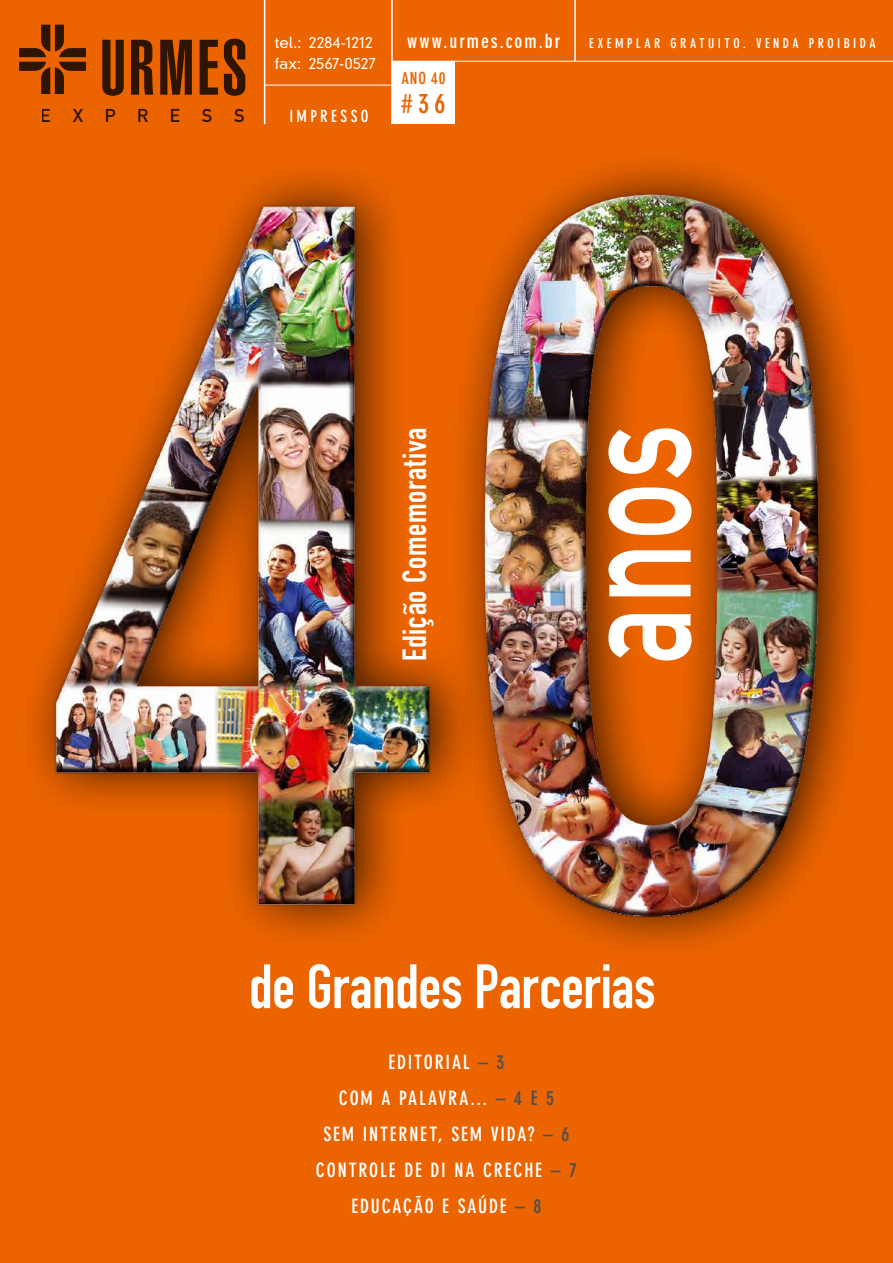
<style>
.page{position:relative;width:893px;height:1263px;background:#ec6400}
.page>*{position:absolute;margin:0;border:0;box-sizing:border-box;transform-origin:0 0}
.t1{font:160.05px "DIN Mittelschrift Std";color:#fff;scale:.71 1}
.t2{font:61.5px "DIN Engschrift Std";letter-spacing:-.005em;color:#fff}
.t3{font:33px "DIN Engschrift Std";letter-spacing:.02em;color:#fff}
.t4{font:700 condensed 27px "DIN Neuzeit Grotesk Std";color:#ec6400}
.t5{font:700 condensed 19.5px/36px "DIN Neuzeit Grotesk Std";letter-spacing:.095em;color:#fff;text-align:center}
.t6{font:700 condensed 19.5px "DIN Neuzeit Grotesk Std";letter-spacing:.1em;color:#fff}
.t7{font:18.3px "DIN Mittelschrift Std";letter-spacing:1.18em;color:#000}
.t8{font:700 condensed 16.5px "DIN Neuzeit Grotesk Std";letter-spacing:.2em;color:#fff}
.t9{font:700 condensed 16.5px "DIN Neuzeit Grotesk Std";color:#ec6400}
.t10{font:300 15px/21px "DIN Neuzeit Grotesk Std";letter-spacing:.01em;color:#fff}
.t11{font:700 condensed 13.5px "DIN Neuzeit Grotesk Std";letter-spacing:.255em;color:#fff}
.s1{color:#504f53}
</style>
<div class="page">
<div style="left:17px;top:148px;width:857px;height:814px;background:#000;opacity:.75"></div>
<img style="left:44px;top:6px;width:796px;height:956px">
<hr style="left:265px;top:85px;width:128px;height:1px;background:#fff">
<hr style="left:264px;top:0;width:1px;height:124px;background:#fff">
<hr style="left:391px;top:0;width:2px;height:124px;background:#fff">
<hr style="left:392px;top:61px;width:501px;height:1px;background:#fff">
<hr style="left:574px;top:0;width:2px;height:61px;background:#fff">
<svg style="left:19px;top:25px;width:67px;height:69px"></svg>
<svg style="left:102px;top:39px;width:143px;height:57px"></svg>
<p class="t7" style="left:41px;top:105px;width:205px">EXPRESS</p>
<p class="t6" style="left:407px;top:30px;width:155px">www.urmes.com.br</p>
<p class="t9" style="left:401px;top:69px;width:46px">ANO 40</p>
<h3 class="t4" style="left:401px;top:87px;width:46px">#36</h3>
<p class="t10" style="left:275px;top:32px;width:103px">tel.: 2284-1212 fax: 2567-0527</p>
<p class="t11" style="left:589px;top:35px;width:288px">EXEMPLAR GRATUITO. VENDA PROIBIDA</p>
<p class="t8" style="left:289px;top:107px;width:80px">IMPRESSO</p>
<h3 class="t3" style="left:395px;top:661px;width:235px;rotate:-90deg">Edição Comemorativa</h3>
<h1 class="t1" style="left:540px;top:663px;width:339px;rotate:-90deg">anos</h1>
<h2 class="t2" style="left:249px;top:950px;width:408px">de Grandes Parcerias</h2>
<p class="t5" style="left:316px;top:1044px;width:262px">EDITORIAL <span class="s1">– 3<br></span>COM A PALAVRA... <span class="s1">– 4 E 5<br></span>SEM INTERNET, SEM VIDA? <span class="s1">– 6<br></span>CONTROLE DE DI NA CRECHE <span class="s1">– 7<br></span>EDUCAÇÃO E SAÚDE <span class="s1">– 8</span></p>
</div>
